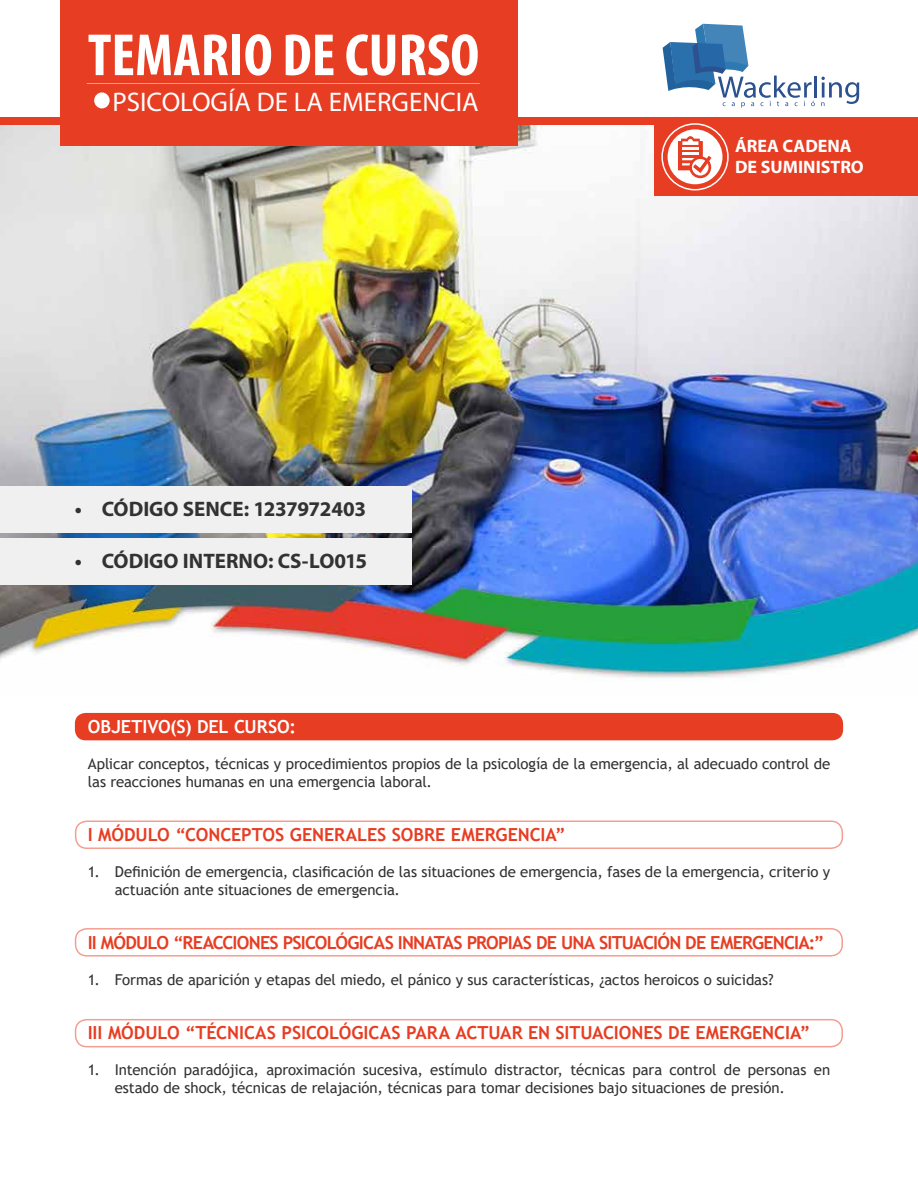
<style>
.page{position:relative;width:918px;height:1188px;background:#fff}
.page>*{position:absolute;margin:0;border:0;box-sizing:border-box;transform-origin:0 0}
.t1{font:700 condensed 60px "Myriad Pro";color:#fff}
.t2{font:27px "Myriad Pro";color:#fff}
.t3{font:700 21px "Myriad Pro";color:#323232}
.t4{font:700 18px "Trebuchet MS";letter-spacing:-.015em;color:#e73d22}
.t5{font:700 18px "Trebuchet MS";letter-spacing:-.045em;color:#e73d22}
.t6{font:700 18px/21px "Myriad Pro";color:#fff}
.t7{font:700 18px "Trebuchet MS";letter-spacing:-.005em;color:#fff}
.t8{font:15px/18px "Trebuchet MS";letter-spacing:-.005em;color:#323232}
</style>
<div class="page">
<img style="left:0;top:124px;width:918px;height:554px">
<div style="left:0;top:117px;width:918px;height:7px;background:#e73d22"></div>
<div style="left:60px;top:0;width:457px;height:146px;background:#e73d22"></div>
<div style="left:654px;top:117px;width:264px;height:79px;background:#e73d22"></div>
<div style="left:661px;top:123px;width:68px;height:67px;border:2px solid #fff;border-radius:50%"></div>
<svg style="left:668px;top:129px;width:54px;height:55px"></svg>
<div style="left:75px;top:713px;width:768px;height:27px;background:#e73d22;border-radius:11px"></div>
<hr style="left:814px;top:76px;width:3px;height:22px;background:#2c518f">
<svg style="left:663px;top:24px;width:152px;height:84px"></svg>
<svg style="left:821px;top:77px;width:38px;height:29px"></svg>
<div style="left:94px;top:92px;width:16px;height:16px;background:#fff;border-radius:50%"></div>
<hr style="left:87px;top:83px;width:393px;height:1px;background:#fff">
<div style="left:75px;top:820px;width:768px;height:29px;border:2px solid #e73d22;border-radius:11px"></div>
<div style="left:0;top:538px;width:411px;height:47px;background:#f0f0f0"></div>
<div style="left:75px;top:928px;width:768px;height:29px;border:2px solid #e73d22;border-radius:11px"></div>
<div style="left:75px;top:1019px;width:768px;height:28px;border:2px solid #e73d22;border-radius:11px"></div>
<div style="left:0;top:486px;width:411px;height:46px;background:#f0f0f0"></div>
<h1 class="t1" style="left:88px;top:18px;width:393px">TEMARIO DE CURSO</h1>
<h2 class="t2" style="left:112px;top:85px;width:368px">PSICOLOGÍA DE LA EMERGENCIA</h2>
<h3 class="t3" style="left:75px;top:495px;width:293px">• CÓDIGO SENCE: 1237972403</h3>
<h3 class="t3" style="left:75px;top:548px;width:294px">• CÓDIGO INTERNO: CS-LO015</h3>
<p class="t6" style="left:735px;top:135px;width:130px">ÁREA CADENA<br>DE SUMINISTRO</p>
<p class="t7" style="left:88px;top:716px;width:210px">OBJETIVO(S) DEL CURSO:</p>
<p class="t8" style="left:88px;top:755px;width:744px">Aplicar conceptos, técnicas y procedimientos propios de la psicología de la emergencia, al adecuado control de las reacciones humanas en una emergencia laboral.</p>
<p class="t4" style="left:88px;top:824px;width:480px">I MÓDULO “CONCEPTOS GENERALES SOBRE EMERGENCIA”</p>
<p class="t8" style="left:115px;top:863px;width:717px;text-indent:-27px">1. Definición de emergencia, clasificación de las situaciones de emergencia, fases de la emergencia, criterio y actuación ante situaciones de emergencia.</p>
<p class="t5" style="left:88px;top:932px;width:738px">II MÓDULO “REACCIONES PSICOLÓGICAS INNATAS PROPIAS DE UNA SITUACIÓN DE EMERGENCIA:”</p>
<p class="t8" style="left:88px;top:971px;width:687px">1. Formas de aparición y etapas del miedo, el pánico y sus características, ¿actos heroicos o suicidas?</p>
<p class="t4" style="left:88px;top:1022px;width:724px">III MÓDULO “TÉCNICAS PSICOLÓGICAS PARA ACTUAR EN SITUACIONES DE EMERGENCIA”</p>
<p class="t8" style="left:115px;top:1061px;width:717px;text-indent:-27px">1. Intención paradójica, aproximación sucesiva, estímulo distractor, técnicas para control de personas en estado de shock, técnicas de relajación, técnicas para tomar decisiones bajo situaciones de presión.</p>
</div>
